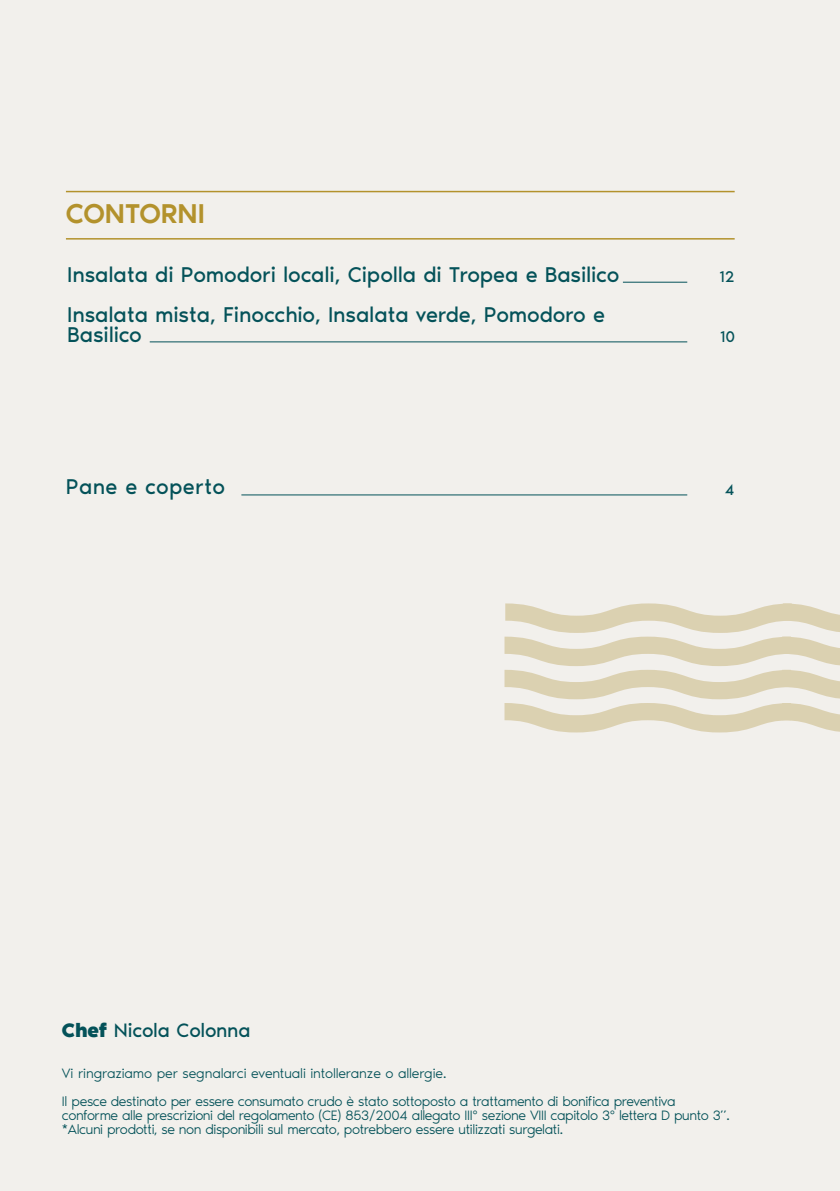
<style>
.page{position:relative;width:840px;height:1191px;background:#fff}
.page>*{position:absolute;margin:0;border:0;box-sizing:border-box;transform-origin:0 0}
.t1{font:500 28px "Noir Pro";letter-spacing:-.01em;color:#b3922c}
.t2{font:22px/40px "Noir Pro";letter-spacing:-.01em;color:#045259}
.t3{font:22px "Noir Pro";letter-spacing:.01em;color:#045259}
.t4{font:20px "Noir Pro";letter-spacing:-.015em;color:#045259}
.t5{font:16px "Noir Pro";color:#045259}
.t6{font:300 14px/28px "Noir Pro";letter-spacing:-.03em;color:#045259}
.s1{font-weight:700}
</style>
<div class="page">
<div style="left:0;top:0;width:839px;height:1191px;background:#f2f0ec"></div>
<svg style="left:504px;top:603px;width:335px;height:129px"></svg>
<hr style="left:66px;top:191px;width:668px;height:1px;background:#b3922c">
<hr style="left:66px;top:238px;width:668px;height:1px;background:#b3922c">
<hr style="left:622px;top:282px;width:65px;height:1px;background:#045259">
<hr style="left:241px;top:494px;width:446px;height:1px;background:#045259">
<hr style="left:150px;top:341px;width:537px;height:1px;background:#045259">
<h1 class="t1" style="left:66px;top:192px;width:140px">CONTORNI</h1>
<h2 class="t2" style="left:67px;top:253px;width:553px">Insalata di Pomodori locali, Cipolla di Tropea e Basilico<br>Insalata mista, Finocchio, Insalata verde, Pomodoro e</h2>
<h2 class="t2" style="left:67px;top:313px;width:76px">Basilico</h2>
<p class="t5" style="left:718px;top:264px;width:17px">12</p>
<p class="t5" style="left:719px;top:324px;width:17px">10</p>
<h2 class="t3" style="left:66px;top:470px;width:161px">Pane e coperto</h2>
<p class="t5" style="left:724px;top:477px;width:11px">4</p>
<h3 class="t4" style="left:62px;top:1015px;width:190px"><span class="s1">Chef</span> Nicola Colonna</h3>
<p class="t6" style="left:62px;top:1058px;width:615px">Vi ringraziamo per segnalarci eventuali intolleranze o allergie.<br>Il pesce destinato per essere consumato crudo è stato sottoposto a trattamento di bonifica preventiva</p>
<p class="t6" style="left:62px;top:1107px;width:669px;line-height:14px">conforme alle prescrizioni del regolamento (CE) 853/2004 allegato III° sezione VIII capitolo 3° lettera D punto 3”. *Alcuni prodotti, se non disponibili sul mercato, potrebbero essere utilizzati surgelati.</p>
</div>
